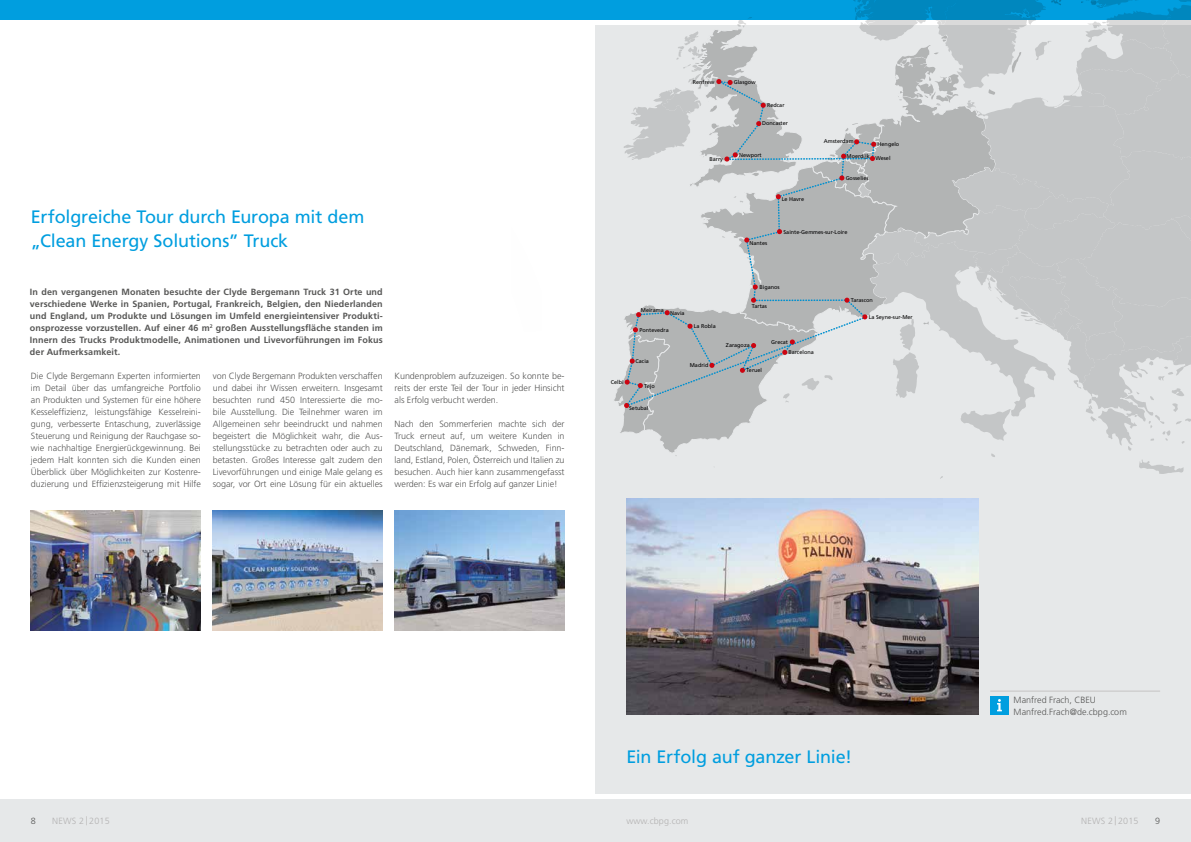
<style>
.page{position:relative;width:1191px;height:842px;background:#fff}
.page>*{position:absolute;margin:0;border:0;box-sizing:border-box;transform-origin:0 0}
.t1{font:18px/24px "Frutiger LT Std";letter-spacing:-.01em;color:#009edf}
.t2{font:300 9px/12px "Frutiger LT Std";letter-spacing:-.005em;color:#575756;text-align:justify}
.t3{font:700 9px/12px "Frutiger LT Std";letter-spacing:.01em;color:#575756;text-align:justify}
.t4{font:300 9px "Frutiger LT Std";letter-spacing:.02em;color:#b3b2b2}
.t5{font:5.5px "Frutiger";color:#000}
</style>
<div class="page">
<div style="left:0;top:799px;width:1191px;height:43px;background:#e6e8e9"></div>
<div style="left:0;top:0;width:1191px;height:20px;background:#009edf"></div>
<div style="left:595px;top:26px;width:596px;height:768px;background:#e6e8e9"></div>
<svg style="left:613px;top:0;width:578px;height:479px"></svg>
<hr style="left:990px;top:690px;width:170px;height:2px;background:#d0d0d0">
<div style="left:990px;top:696px;width:18px;height:18px;background:#009edf"></div>
<svg style="left:997px;top:699px;width:5px;height:12px"></svg>
<img style="left:626px;top:499px;width:352px;height:216px">
<img style="left:31px;top:511px;width:170px;height:120px">
<img style="left:395px;top:511px;width:169px;height:120px">
<img style="left:213px;top:511px;width:170px;height:120px">
<p class="t5" style="left:693px;top:78px;width:23px">Renfrew</p>
<p class="t5" style="left:734px;top:79px;width:24px">Glasgow</p>
<p class="t5" style="left:767px;top:102px;width:19px">Redcar</p>
<h1 class="t1" style="left:31px;top:205px;width:335px">Erfolgreiche Tour durch Europa mit dem „Clean Energy Solutions” Truck</h1>
<p class="t3" style="left:30px;top:286px;width:354px">In den vergangenen Monaten besuchte der Clyde Bergemann Truck 31 Orte und verschiedene Werke in Spanien, Portugal, Frankreich, Belgien, den Niederlanden und England, um Produkte und Lösungen im Umfeld energieintensiver Produkti&shy;onsprozesse vorzustellen. Auf einer 46 m<sup>2</sup> großen Ausstellungsfläche standen im Innern des Trucks Produktmodelle, Animationen und Livevorführungen im Fokus der Aufmerksamkeit.</p>
<p class="t2" style="left:31px;top:370px;width:171px">Die Clyde Bergemann Experten informierten im Detail über das umfangreiche Portfolio an Produkten und Systemen für eine höhere Kesseleffizienz, leistungsfähige Kesselreini&shy;gung, verbesserte Entaschung, zuverlässige Steuerung und Reinigung der Rauchgase so&shy;wie nachhaltige Energierückgewinnung. Bei jedem Halt konnten sich die Kunden einen Überblick über Möglichkeiten zur Kostenre&shy;duzierung und Effizienzsteigerung mit Hilfe</p>
<p class="t2" style="left:213px;top:370px;width:171px">von Clyde Bergemann Produkten verschaffen und dabei ihr Wissen erweitern. Insgesamt besuchten rund 450 Interessierte die mo&shy;bile Ausstellung. Die Teilnehmer waren im Allgemeinen sehr beeindruckt und nahmen begeistert die Möglichkeit wahr, die Aus&shy;stellungsstücke zu betrachten oder auch zu betasten. Großes Interesse galt zudem den Livevorführungen und einige Male gelang es sogar, vor Ort eine Lösung für ein aktuelles</p>
<p class="t2" style="left:394px;top:370px;width:171px">Kundenproblem aufzuzeigen. So konnte be&shy;reits der erste Teil der Tour in jeder Hinsicht als Erfolg verbucht werden.</p>
<p class="t2" style="left:394px;top:418px;width:171px">Nach den Sommerferien machte sich der Truck erneut auf, um weitere Kunden in Deutschland, Dänemark, Schweden, Finn&shy;land, Estland, Polen, Österreich und Italien zu besuchen. Auch hier kann zusammengefasst werden: Es war ein Erfolg auf ganzer Linie!</p>
<p class="t5" style="left:709px;top:156px;width:15px">Barry</p>
<p class="t5" style="left:762px;top:120px;width:27px">Doncaster</p>
<p class="t5" style="left:739px;top:151px;width:24px">Newport</p>
<p class="t5" style="left:824px;top:138px;width:31px">Amsterdam</p>
<p class="t5" style="left:877px;top:141px;width:23px">Hengelo</p>
<p class="t5" style="left:846px;top:152px;width:25px">Moerdijk</p>
<p class="t5" style="left:875px;top:155px;width:17px">Wesel</p>
<p class="t5" style="left:845px;top:175px;width:24px">Gosselies</p>
<p class="t5" style="left:749px;top:239px;width:19px">Nantes</p>
<p class="t5" style="left:781px;top:196px;width:24px">Le Havre</p>
<p class="t5" style="left:783px;top:228px;width:65px">Sainte-Gemmes-sur-Loire</p>
<p class="t5" style="left:759px;top:284px;width:22px">Biganos</p>
<p class="t5" style="left:850px;top:297px;width:24px">Tarascon</p>
<p class="t5" style="left:611px;top:379px;width:14px">Celbi</p>
<p class="t5" style="left:641px;top:307px;width:24px">Meirama</p>
<p class="t5" style="left:639px;top:327px;width:31px">Pontevedra</p>
<p class="t5" style="left:635px;top:358px;width:15px">Cacia</p>
<p class="t5" style="left:670px;top:310px;width:16px">Navia</p>
<p class="t5" style="left:693px;top:323px;width:24px">La Robla</p>
<p class="t5" style="left:690px;top:362px;width:20px">Madrid</p>
<p class="t5" style="left:644px;top:382px;width:12px">Tejo</p>
<p class="t5" style="left:629px;top:404px;width:21px">Setubal</p>
<p class="t5" style="left:752px;top:303px;width:17px">Tartas</p>
<p class="t5" style="left:726px;top:342px;width:25px">Zaragoza</p>
<p class="t5" style="left:746px;top:367px;width:17px">Teruel</p>
<p class="t5" style="left:771px;top:338px;width:18px">Grecat</p>
<p class="t5" style="left:788px;top:349px;width:27px">Barcelona</p>
<p class="t5" style="left:868px;top:313px;width:46px">La Seyne-sur-Mer</p>
<h1 class="t1" style="left:626px;top:745px;width:227px">Ein Erfolg auf ganzer Linie!</h1>
<p class="t2" style="left:1013px;top:694px;width:115px">Manfred Frach, CBEU<br>Manfred.Frach@de.cbpg.com</p>
<p class="t2" style="left:31px;top:815px;width:7px">8</p>
<p class="t4" style="left:52px;top:816px;width:59px">NEWS 2 | 2015</p>
<p class="t4" style="left:626px;top:816px;width:64px">www.cbpg.com</p>
<p class="t4" style="left:1081px;top:816px;width:59px">NEWS 2 | 2015</p>
<p class="t2" style="left:1155px;top:815px;width:7px">9</p>
</div>
